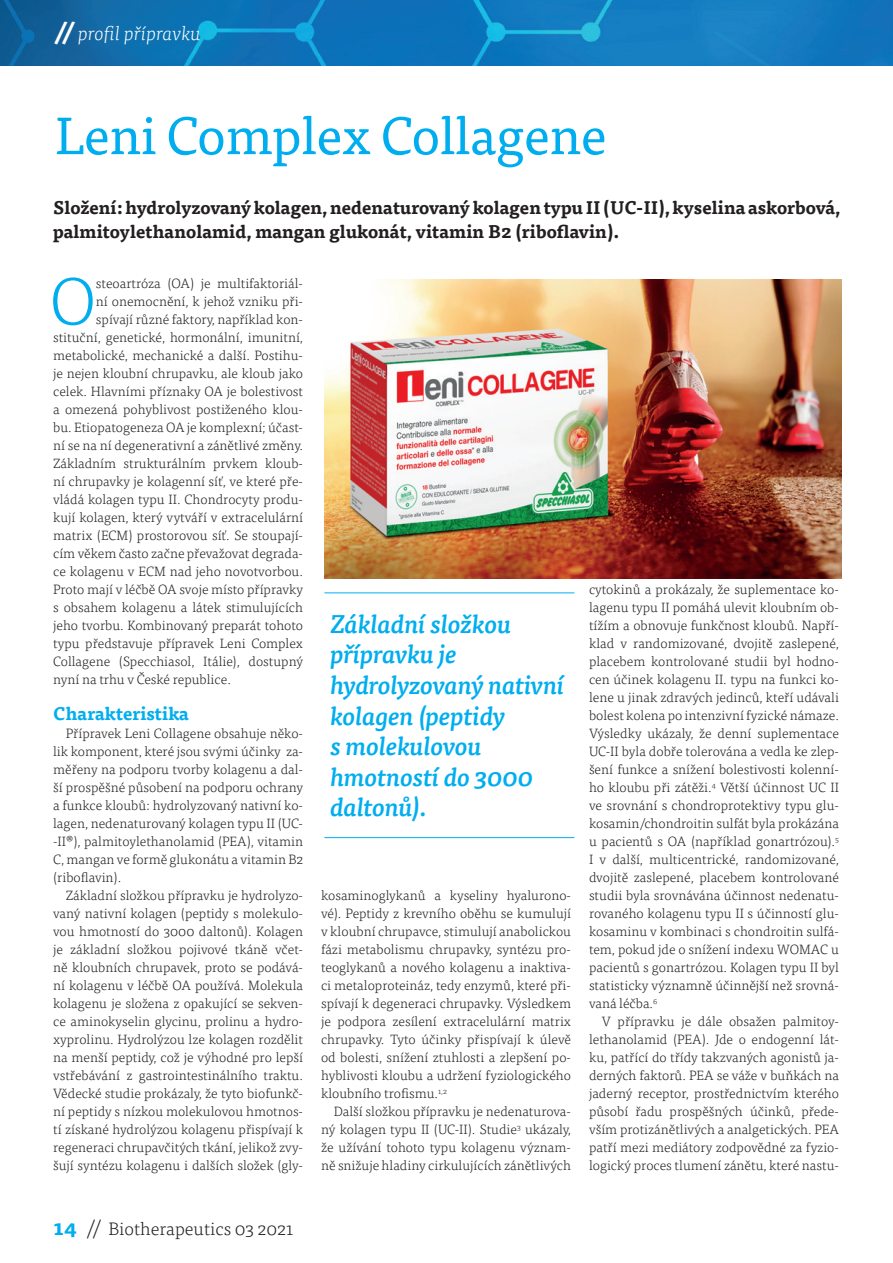
<style>
.page{position:relative;width:893px;height:1263px;background:#fff}
.page>*{position:absolute;margin:0;border:0;box-sizing:border-box;transform-origin:0 0}
.t1{font:300 66px "Tisa Pro";color:#00aeef}
.t2{font:52.5px "Tisa Pro";letter-spacing:-.01em;color:#00aeef}
.t3{font:italic 500 25.5px/30.6px "Tisa Pro";letter-spacing:-.01em;color:#00aeef}
.t4{font:italic 300 19.5px "Tisa Pro";color:#fff}
.t5{font:700 18px/24px "Tisa Pro";color:#231f20}
.t6{font:300 18px "Tisa Pro";color:#231f20}
.t7{font:700 18px "Tisa Pro";color:#00aeef}
.t8{font:300 13.5px/18px "Tisa Pro";color:#231f20;text-align:justify}
.s1{font-weight:700;font-size:24px}
.s2{font-weight:700;font-size:21px;color:#00aeef}
.s3{font-size:21px}
</style>
<div class="page">
<img style="left:0;top:0;width:893px;height:65px">
<img style="left:324px;top:280px;width:518px;height:299px">
<hr style="left:324px;top:592px;width:250px;height:1px;background:#00aeef">
<hr style="left:324px;top:837px;width:250px;height:1px;background:#00aeef">
<hr style="left:892px;top:900px;width:1px;height:301px;background:#d8f1fb">
<hr style="left:892px;top:874px;width:1px;height:38px;background:#00aeef">
<h3 class="t4" style="left:55px;top:20px;width:147px"><span class="s1">//</span> profil přípravku</h3>
<h2 class="t2" style="left:55px;top:97px;width:553px">Leni Complex Collagene</h2>
<h3 class="t5" style="left:53px;top:195px;width:789px">Složení: hydrolyzovaný kolagen, nedenaturovaný kolagen typu II (UC-II), kyselina askorbová, palmitoylethanolamid, mangan glukonát, vitamin B2 (riboflavin).</h3>
<h1 class="t1" style="left:50px;top:255px;width:48px">O</h1>
<p class="t8" style="left:96px;top:274px;width:209px">steoartróza (OA) je multifaktoriál-</p>
<p class="t8" style="left:96px;top:292px;width:209px">ní onemocnění, k jehož vzniku při-</p>
<p class="t8" style="left:96px;top:310px;width:209px">spívají různé faktory, například kon-</p>
<p class="t8" style="left:53px;top:328px;width:251px">stituční, genetické, hormonální, imunitní,</p>
<p class="t8" style="left:53px;top:346px;width:251px">metabolické, mechanické a další. Postihu-</p>
<p class="t8" style="left:53px;top:364px;width:251px">je nejen kloubní chrupavku, ale kloub jako</p>
<p class="t8" style="left:53px;top:382px;width:251px">celek. Hlavními příznaky OA je bolestivost</p>
<p class="t8" style="left:53px;top:400px;width:251px">a omezená pohyblivost postiženého klou-</p>
<p class="t8" style="left:53px;top:418px;width:251px">bu. Etiopatogeneza OA je komplexní; účast-</p>
<p class="t8" style="left:53px;top:436px;width:251px">ní se na ní degenerativní a zánětlivé změny.</p>
<p class="t8" style="left:53px;top:454px;width:251px">Základním strukturálním prvkem kloub-</p>
<p class="t8" style="left:53px;top:472px;width:251px">ní chrupavky je kolagenní síť, ve které pře-</p>
<p class="t8" style="left:53px;top:490px;width:251px">vládá kolagen typu II. Chondrocyty produ-</p>
<p class="t8" style="left:53px;top:508px;width:251px">kují kolagen, který vytváří v extracelulární</p>
<p class="t8" style="left:53px;top:526px;width:251px">matrix (ECM) prostorovou síť. Se stoupají-</p>
<p class="t8" style="left:53px;top:544px;width:251px">cím věkem často začne převažovat degrada-</p>
<p class="t8" style="left:53px;top:562px;width:251px">ce kolagenu v ECM nad jeho novotvorbou.</p>
<p class="t8" style="left:53px;top:580px;width:251px">Proto mají v léčbě OA svoje místo přípravky</p>
<p class="t8" style="left:53px;top:598px;width:251px">s obsahem kolagenu a látek stimulujících</p>
<p class="t8" style="left:53px;top:616px;width:251px">jeho tvorbu. Kombinovaný preparát tohoto</p>
<p class="t8" style="left:53px;top:634px;width:251px">typu představuje přípravek Leni Complex</p>
<p class="t8" style="left:53px;top:652px;width:251px">Collagene (Specchiasol, Itálie), dostupný</p>
<p class="t8" style="left:53px;top:670px;width:179px">nyní na trhu v České republice.</p>
<h3 class="t7" style="left:53px;top:699px;width:137px">Charakteristika</h3>
<p class="t8" style="left:53px;top:724px;width:251px;text-indent:13px">Přípravek Leni Collagene obsahuje něko&shy;lik komponent, které jsou svými účinky za&shy;měřeny na podporu tvorby kolagenu a dal&shy;ší prospěšné působení na podporu ochrany a funkce kloubů: hydrolyzovaný nativní ko&shy;lagen, nedenaturovaný kolagen typu II (UC--II®), palmitoylethanolamid (PEA), vitamin C, mangan ve formě glukonátu a vitamin B2 (riboflavin).</p>
<p class="t8" style="left:53px;top:886px;width:251px;text-indent:13px">Základní složkou přípravku je hydrolyzo&shy;vaný nativní kolagen (peptidy s molekulo&shy;vou hmotností do 3000 daltonů). Kolagen je základní složkou pojivové tkáně včet&shy;ně kloubních chrupavek, proto se podává&shy;ní kolagenu v léčbě OA používá. Molekula kolagenu je složena z opakující se sekven&shy;ce aminokyselin glycinu, prolinu a hydro&shy;xyprolinu. Hydrolýzou lze kolagen rozdělit na menší peptidy, což je výhodné pro lepší vstřebávání z gastrointestinálního traktu.<br>Vědecké studie prokázaly, že tyto biofunkč&shy;ní peptidy s nízkou molekulovou hmotnos&shy;tí získané hydrolýzou kolagenu přispívají k regeneraci chrupavčitých tkání, jelikož zvy&shy;šují syntézu kolagenu i dalších složek (gly-</p>
<p class="t8" style="left:321px;top:886px;width:251px">kosaminoglykanů a kyseliny hyalurono&shy;vé). Peptidy z krevního oběhu se kumulují v kloubní chrupavce, stimulují anabolickou fázi metabolismu chrupavky, syntézu pro&shy;teoglykanů a nového kolagenu a inaktiva&shy;ci metaloproteináz, tedy enzymů, které při&shy;spívají k degeneraci chrupavky. Výsledkem je podpora zesílení extracelulární matrix chrupavky. Tyto účinky přispívají k úlevě od bolesti, snížení ztuhlosti a zlepšení po&shy;hyblivosti kloubu a udržení fyziologického kloubního trofismu.<sup>1,2</sup></p>
<h3 class="t3" style="left:330px;top:607px;width:236px">Základní složkou přípravku je hydrolyzovaný nativní kolagen (peptidy<br>s molekulovou hmotností do 3000 daltonů).</h3>
<p class="t8" style="left:321px;top:1102px;width:251px;text-indent:13px">Další složkou přípravku je nedenaturova&shy;ný kolagen typu II (UC-II). Studie<sup>3</sup> ukázaly, že užívání tohoto typu kolagenu význam&shy;ně snižuje hladiny cirkulujících zánětlivých</p>
<p class="t8" style="left:589px;top:580px;width:251px">cytokinů a prokázaly, že suplementace ko&shy;lagenu typu II pomáhá ulevit kloubním ob&shy;tížím a obnovuje funkčnost kloubů. Napří&shy;klad v randomizované, dvojitě zaslepené, placebem kontrolované studii byl hodno&shy;cen účinek kolagenu II. typu na funkci ko&shy;lene u jinak zdravých jedinců, kteří udávali bolest kolena po intenzivní fyzické námaze.<br>Výsledky ukázaly, že denní suplementace UC-II byla dobře tolerována a vedla ke zlep&shy;šení funkce a snížení bolestivosti kolenní&shy;ho kloubu při zátěži.<sup>4</sup> Větší účinnost UC II ve srovnání s chondroprotektivy typu glu&shy;kosamin/chondroitin sulfát byla prokázána u pacientů s OA (například gonartrózou).<sup>5<br></sup>I v další, multicentrické, randomizované, dvojitě zaslepené, placebem kontrolované studii byla srovnávána účinnost nedenatu&shy;rovaného kolagenu typu II s účinností glu&shy;kosaminu v kombinaci s chondroitin sulfá&shy;tem, pokud jde o snížení indexu WOMAC u pacientů s gonartrózou. Kolagen typu II byl statisticky významně účinnější než srovná&shy;vaná léčba.<sup>6</sup></p>
<p class="t8" style="left:589px;top:1012px;width:251px;text-indent:13px">V přípravku je dále obsažen palmitoy&shy;lethanolamid (PEA). Jde o endogenní lát&shy;ku, patřící do třídy takzvaných agonistů ja&shy;derných faktorů. PEA se váže v buňkách na jaderný receptor, prostřednictvím kterého působí řadu prospěšných účinků, přede&shy;vším protizánětlivých a analgetických. PEA patří mezi mediátory zodpovědné za fyzio&shy;logický proces tlumení zánětu, které nastu-</p>
<h3 class="t6" style="left:53px;top:1216px;width:241px"><span class="s2">14</span> <span class="s3">//</span> Biotherapeutics 03 2021</h3>
</div>
